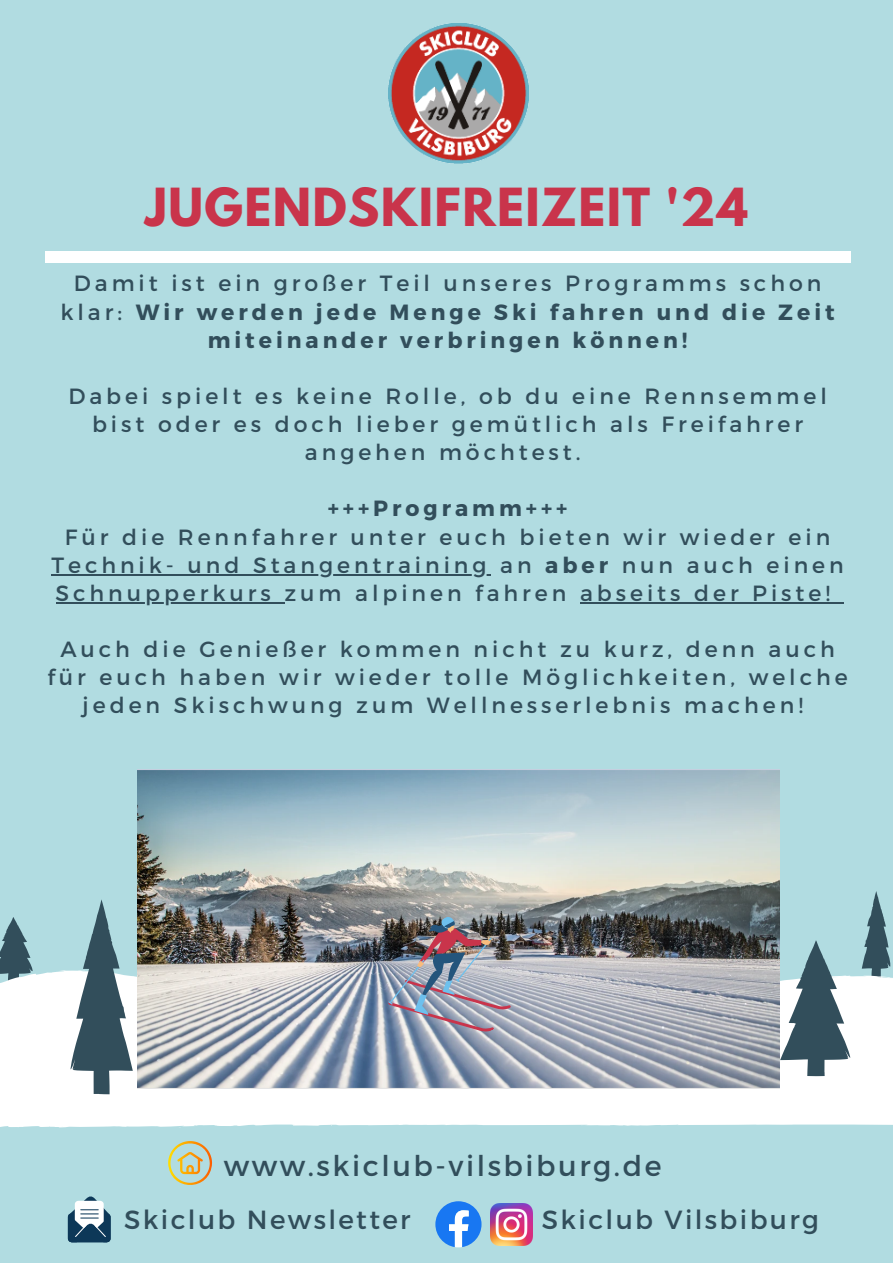
<style>
.page{position:relative;width:893px;height:1263px;background:#b1dce1}
.page>*{position:absolute;margin:0;border:0;box-sizing:border-box;transform-origin:0 0}
.t1{font:700 46.5px "League Spartan";letter-spacing:.03em;color:#c9344b}
.t2{font:28.5px "Montserrat";letter-spacing:.09em;color:#324e5b}
.t3{font:26.25px "Montserrat";letter-spacing:.09em;color:#324e5b}
.t4{font:21.98px/28.1px "Montserrat";letter-spacing:.18em;color:#324e5b;text-align:center}
.t5{font:700 21.98px/28.1px "Montserrat";letter-spacing:.18em;color:#324e5b;text-align:center}
.s1{font-weight:400}
.s2{font-weight:700}
</style>
<div class="page">
<svg style="left:0;top:917px;width:31px;height:47px"></svg>
<svg style="left:862px;top:891px;width:29px;height:73px"></svg>
<svg style="left:0;top:969px;width:893px;height:158px;background:#f9fbfb"></svg>
<svg style="left:780px;top:940px;width:75px;height:136px"></svg>
<svg style="left:67px;top:899px;width:66px;height:195px"></svg>
<img style="left:388px;top:24px;width:140px;height:140px">
<img style="left:490px;top:1203px;width:43px;height:42px">
<svg style="left:435px;top:1201px;width:46px;height:46px"></svg>
<svg style="left:68px;top:1196px;width:43px;height:46px"></svg>
<svg style="left:168px;top:1141px;width:44px;height:44px"></svg>
<hr style="left:51px;top:574px;width:439px;height:1px;background:#324e5b">
<hr style="left:56px;top:602px;width:228px;height:2px;background:#324e5b">
<hr style="left:580px;top:602px;width:254px;height:2px;background:#324e5b">
<svg style="left:834px;top:602px;width:9px;height:2px"></svg>
<div style="left:45px;top:252px;width:805px;height:10px;background:#fff"></div>
<img style="left:138px;top:769px;width:641px;height:319px">
<img style="left:335px;top:873px;width:194px;height:207px">
<p class="t1" style="left:145px;top:184px;width:604px">JUGENDSKIFREIZEIT '24</p>
<p class="t5" style="left:60px;top:268px;width:775px"><span class="s1">Damit ist ein großer Teil unseres Programms schon klar:</span> Wir werden jede Menge Ski fahren und die Zeit miteinander verbringen können!</p>
<p class="t4" style="left:68px;top:381px;width:760px">Dabei spielt es keine Rolle, ob du eine Rennsemmel bist oder es doch lieber gemütlich als Freifahrer angehen möchtest.</p>
<p class="t5" style="left:328px;top:493px;width:241px">+++Programm+++</p>
<p class="t4" style="left:51px;top:521px;width:794px">Für die Rennfahrer unter euch bieten wir wieder ein<br>Technik- und Stangentraining an <span class="s2">aber</span> nun auch einen<br>Schnupperkurs zum alpinen fahren abseits der Piste!</p>
<p class="t4" style="left:47px;top:634px;width:802px">Auch die Genießer kommen nicht zu kurz, denn auch für euch haben wir wieder tolle Möglichkeiten, welche jeden Skischwung zum Wellnesserlebnis machen!</p>
<p class="t2" style="left:224px;top:1147px;width:439px">www.skiclub-vilsbiburg.de</p>
<p class="t3" style="left:124px;top:1202px;width:288px">Skiclub Newsletter</p>
<p class="t3" style="left:542px;top:1202px;width:278px">Skiclub Vilsbiburg</p>
</div>
